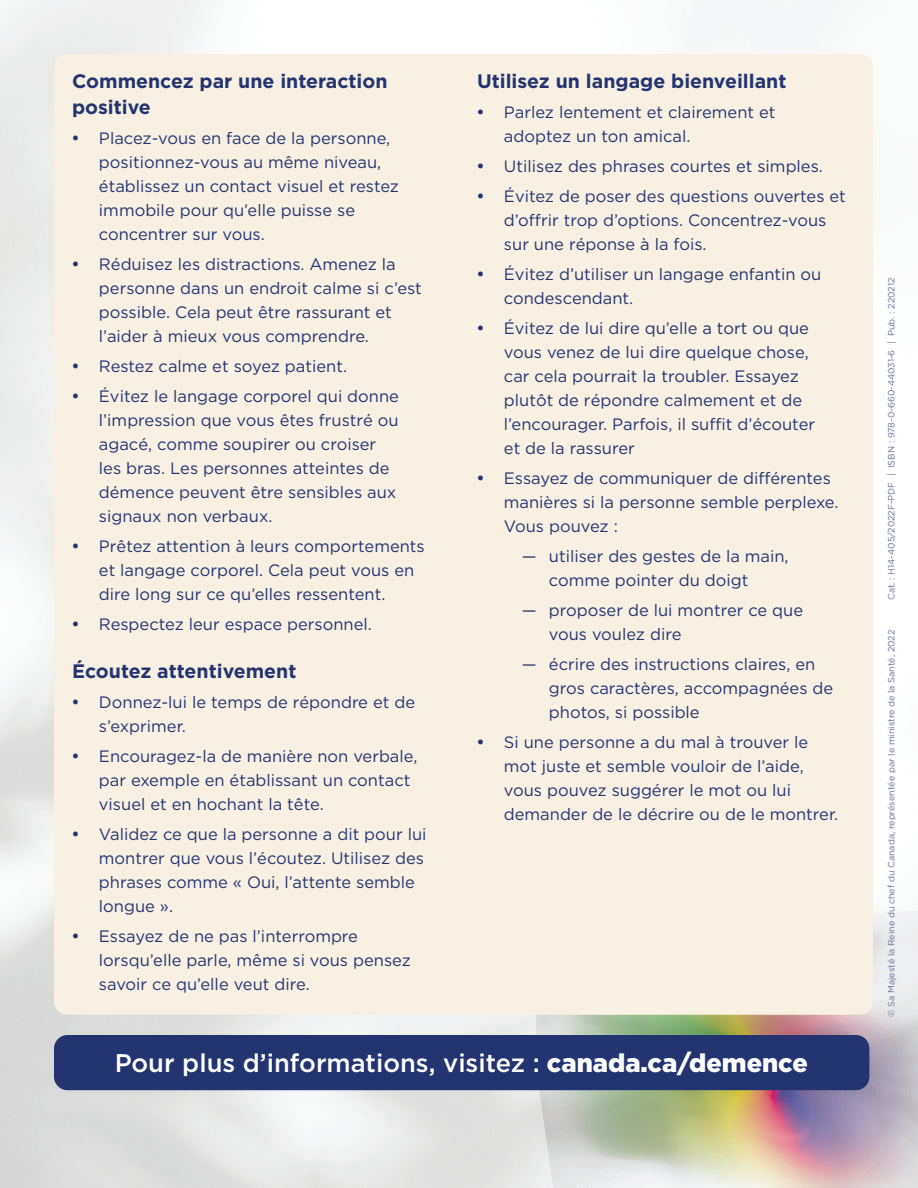
<style>
.page{position:relative;width:918px;height:1188px;background:#fff}
.page>*{position:absolute;margin:0;border:0;box-sizing:border-box;transform-origin:0 0}
.t1{font:500 25.5px "Gotham HTF";color:#fff}
.t2{font:700 19.5px/25.5px "Gotham HTF";color:#243470}
.t3{font:16.5px/24px "Gotham";color:#243470}
.t4{font:9px "Gotham";color:#62709d}
.s1{font-weight:900}
</style>
<div class="page">
<svg style="left:587px;top:957px;width:287px;height:231px;background:#d0c9cb"></svg>
<svg style="left:597px;top:1015px;width:258px;height:163px;background:#c4c1bd"></svg>
<svg style="left:608px;top:1015px;width:240px;height:160px"></svg>
<svg style="left:611px;top:1015px;width:233px;height:158px;background:#c9c0bc"></svg>
<img style="left:617px;top:1015px;width:221px;height:153px">
<div style="left:54px;top:54px;width:819px;height:961px;background:#f8f0e3;border-radius:14px"></div>
<div style="left:54px;top:1035px;width:815px;height:55px;background:#243470;border-radius:14px"></div>
<p class="t2" style="left:72px;top:68px;width:317px">Commencez par une interaction positive</p>
<p class="t3" style="left:99px;top:125px;width:302px">Placez-vous en face de la personne, positionnez-vous au même niveau, établissez un contact visuel et restez immobile pour qu’elle puisse se concentrer sur vous.</p>
<p class="t3" style="left:99px;top:252px;width:324px">Réduisez les distractions. Amenez la personne dans un endroit calme si c’est possible. Cela peut être rassurant et l’aider à mieux vous comprendre.</p>
<p class="t3" style="left:99px;top:351px;width:302px;line-height:30px">Restez calme et soyez patient.<br>Évitez le langage corporel qui donne</p>
<p class="t3" style="left:99px;top:408px;width:301px">l’impression que vous êtes frustré ou agacé, comme soupirer ou croiser les bras. Les personnes atteintes de démence peuvent être sensibles aux signaux non verbaux.</p>
<p class="t3" style="left:99px;top:534px;width:327px">Prêtez attention à leurs comportements et langage corporel. Cela peut vous en dire long sur ce qu’elles ressentent.</p>
<p class="t3" style="left:99px;top:612px;width:275px">Respectez leur espace personnel.</p>
<p class="t2" style="left:72px;top:657px;width:226px">Écoutez attentivement</p>
<p class="t3" style="left:99px;top:689px;width:318px">Donnez-lui le temps de répondre et de s’exprimer.</p>
<p class="t3" style="left:99px;top:743px;width:320px">Encouragez-la de manière non verbale, par exemple en établissant un contact visuel et en hochant la tête.</p>
<p class="t3" style="left:99px;top:821px;width:329px">Validez ce que la personne a dit pour lui montrer que vous l’écoutez. Utilisez des phrases comme « Oui, l’attente semble longue ».</p>
<p class="t3" style="left:99px;top:924px;width:314px">Essayez de ne pas l’interrompre lorsqu’elle parle, même si vous pensez savoir ce qu’elle veut dire.</p>
<p class="t2" style="left:477px;top:68px;width:311px">Utilisez un langage bienveillant</p>
<p class="t3" style="left:504px;top:100px;width:273px">Parlez lentement et clairement et adoptez un ton amical.</p>
<p class="t3" style="left:504px;top:151px;width:344px;line-height:30px">Utilisez des phrases courtes et simples.<br>Évitez de poser des questions ouvertes et</p>
<p class="t3" style="left:504px;top:208px;width:324px">d’offrir trop d’options. Concentrez-vous sur une réponse à la fois.</p>
<p class="t3" style="left:504px;top:262px;width:319px">Évitez d’utiliser un langage enfantin ou condescendant.</p>
<p class="t3" style="left:504px;top:316px;width:313px">Évitez de lui dire qu’elle a tort ou que vous venez de lui dire quelque chose, car cela pourrait la troubler. Essayez plutôt de répondre calmement et de l’encourager. Parfois, il suffit d’écouter et de la rassurer</p>
<p class="t3" style="left:504px;top:466px;width:336px">Essayez de communiquer de différentes manières si la personne semble perplexe.<br>Vous pouvez :</p>
<p class="t3" style="left:549px;top:544px;width:241px;text-indent:-27px">— utiliser des gestes de la main, comme pointer du doigt</p>
<p class="t3" style="left:549px;top:598px;width:256px;text-indent:-27px">— proposer de lui montrer ce que vous voulez dire</p>
<p class="t3" style="left:549px;top:652px;width:286px;text-indent:-27px">— écrire des instructions claires, en gros caractères, accompagnées de photos, si possible</p>
<p class="t3" style="left:504px;top:730px;width:336px">Si une personne a du mal à trouver le mot juste et semble vouloir de l’aide, vous pouvez suggérer le mot ou lui demander de le décrire ou de le montrer.</p>
<h1 class="t1" style="left:115px;top:1048px;width:695px">Pour plus d’informations, visitez : <span class="s1">canada.ca/demence</span></h1>
<p class="t4" style="left:886px;top:600px;width:324px;rotate:-90deg">Cat. : H14-405/2022F-PDF | ISBN : 978-0-660-44031-6 | Pub. : 220212</p>
<p class="t4" style="left:886px;top:1017px;width:389px;rotate:-90deg">© Sa Majesté la Reine du chef du Canada, représentée par le ministre de la Santé, 2022</p>
</div>
